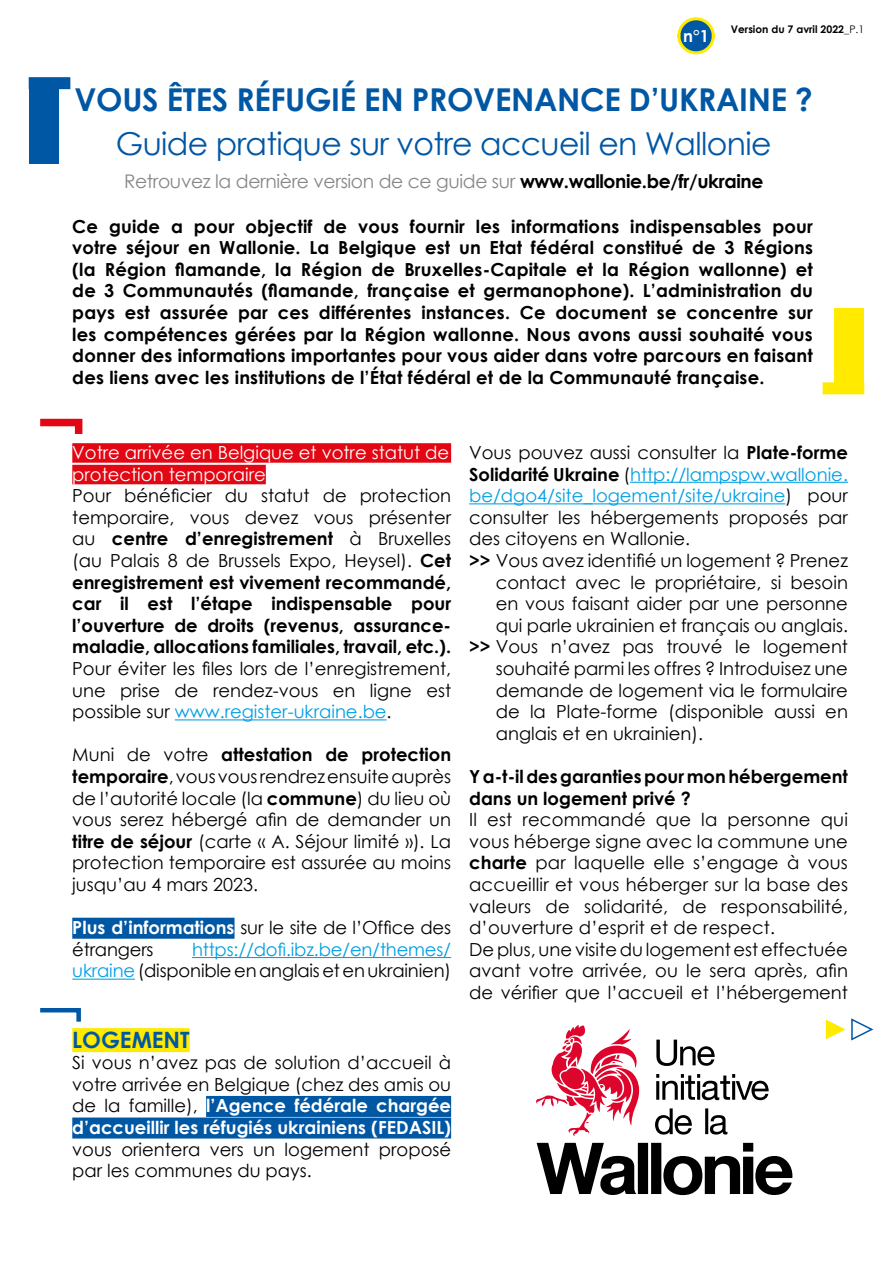
<style>
.page{position:relative;width:893px;height:1263px;background:#fff}
.page>*{position:absolute;margin:0;border:0;box-sizing:border-box;transform-origin:0 0}
.t1{font:31.5px "Century Gothic";letter-spacing:-.02em;color:#0057a4}
.t2{font:700 31.5px "Century Gothic";letter-spacing:-.01em;color:#0057a4}
.t3{font:700 22.5px "Century Gothic";color:#0057a4}
.t4{font:18.75px "Century Gothic";letter-spacing:-.02em;color:#878787}
.t5{font:18px/21.6px "Century Gothic";color:#000;text-align:justify}
.t6{font:700 18px/21.6px "Century Gothic";color:#000;text-align:justify}
.t7{font:18px/21.6px "Century Gothic";letter-spacing:-.01em;color:#009fe3;text-align:right}
.t8{font:18px/21.6px "Century Gothic";color:#fff}
.t9{font:700 16.5px "Century Gothic";color:#fff}
.t10{font:700 10.5px "Century Gothic";color:#000}
.s1{font-weight:400}
.s2{font-weight:700;color:#000}
.s3{color:#009fe3}
.s4{font-weight:700}
.s5{font-weight:700;color:#fff}
.s6{color:#000}
</style>
<div class="page">
<div style="left:72px;top:443px;width:379px;height:20px;background:#e30613"></div>
<div style="left:72px;top:465px;width:194px;height:19px;background:#e30613"></div>
<hr style="left:175px;top:719px;width:212px;height:1px;background:#009fe3">
<div style="left:72px;top:918px;width:163px;height:21px;background:#0057a4"></div>
<hr style="left:192px;top:957px;width:259px;height:1px;background:#009fe3">
<hr style="left:72px;top:979px;width:63px;height:1px;background:#009fe3">
<div style="left:72px;top:1028px;width:118px;height:24px;background:#ffea00"></div>
<div style="left:206px;top:1096px;width:245px;height:21px;background:#0057a4"></div>
<div style="left:72px;top:1117px;width:379px;height:21px;background:#0057a4"></div>
<hr style="left:630px;top:482px;width:218px;height:1px;background:#009fe3">
<hr style="left:469px;top:503px;width:316px;height:1px;background:#009fe3">
<div style="left:29px;top:83px;width:29px;height:81px;background:#0057a4"></div>
<div style="left:29px;top:77px;width:41px;height:12px;background:#0057a4"></div>
<svg style="left:40px;top:418px;width:43px;height:16px"></svg>
<svg style="left:40px;top:1008px;width:41px;height:14px"></svg>
<div style="left:834px;top:308px;width:30px;height:80px;background:#ffea00"></div>
<div style="left:823px;top:382px;width:41px;height:12px;background:#ffea00"></div>
<svg style="left:677px;top:17px;width:38px;height:38px"></svg>
<svg style="left:826px;top:1018px;width:48px;height:23px"></svg>
<svg style="left:537px;top:1143px;width:99px;height:52px"></svg>
<div style="left:638px;top:1143px;width:10px;height:51px;background:#000"></div>
<div style="left:651px;top:1143px;width:10px;height:51px;background:#000"></div>
<svg style="left:663px;top:1143px;width:129px;height:52px"></svg>
<svg style="left:536px;top:1025px;width:103px;height:111px"></svg>
<svg style="left:656px;top:1074px;width:113px;height:26px"></svg>
<svg style="left:655px;top:1108px;width:37px;height:26px"></svg>
<svg style="left:705px;top:1108px;width:22px;height:26px"></svg>
<svg style="left:656px;top:1039px;width:59px;height:27px"></svg>
<p class="t9" style="left:683px;top:24px;width:27px">n°1</p>
<p class="t10" style="left:731px;top:22px;width:135px">Version du 7 avril 2022<span class="s1">_P.1</span></p>
<h1 class="t2" style="left:74px;top:76px;width:740px">VOUS ÊTES RÉFUGIÉ EN PROVENANCE D’UKRAINE ?</h1>
<h1 class="t1" style="left:116px;top:122px;width:657px">Guide pratique sur votre accueil en Wallonie</h1>
<p class="t4" style="left:124px;top:168px;width:641px">Retrouvez la dernière version de ce guide sur <span class="s2">www.wallonie.be/fr/ukraine</span></p>
<p class="t6" style="left:72px;top:214px;width:742px">Ce guide a pour objectif de vous fournir les informations indispensables pour votre séjour en Wallonie. La Belgique est un Etat fédéral constitué de 3 Régions (la Région flamande, la Région de Bruxelles-Capitale et la Région wallonne) et de 3 Communautés (flamande, française et germanophone). L’administration du pays est assurée par ces différentes instances. Ce document se concentre sur les compétences gérées par la Région wallonne. Nous avons aussi souhaité vous donner des informations importantes pour vous aider dans votre parcours en faisant des liens avec les institutions de l’État fédéral et de la Communauté française.</p>
<p class="t8" style="left:72px;top:441px;width:378px">Votre arrivée en Belgique et votre statut de protection temporaire</p>
<p class="t6" style="left:72px;top:484px;width:380px"><span class="s1">Pour bénéficier du statut de protection temporaire, vous devez vous présenter au</span> centre d’enregistrement <span class="s1">à Bruxelles (au Palais 8 de Brussels Expo, Heysel).</span> Cet enregistrement est vivement recommandé, car il est l’étape indispensable pour l’ouverture de droits (revenus, assurance&shy;maladie, allocations familiales, travail, etc.).</p>
<p class="t5" style="left:72px;top:657px;width:380px">Pour éviter les files lors de l’enregistrement, une prise de rendez-vous en ligne est possible sur <span class="s3">www.register-ukraine.be</span>.</p>
<p class="t5" style="left:72px;top:744px;width:380px">Muni de votre <span class="s4">attestation de protection temporaire</span>, vous vous rendrez ensuite auprès de l’autorité locale (la <span class="s4">commune</span>) du lieu où vous serez hébergé afin de demander un <span class="s4">titre de séjour</span> (carte « A. Séjour limité »). La protection temporaire est assurée au moins jusqu’au 4 mars 2023.</p>
<p class="t5" style="left:72px;top:917px;width:380px"><span class="s5">Plus d’informations</span> sur le site de l’Office des étrangers</p>
<p class="t7" style="left:72px;top:938px;width:380px">https://dofi.ibz.be/en/themes/<br>ukraine <span class="s6">(disponible en anglais et en ukrainien)</span></p>
<p class="t3" style="left:72px;top:1022px;width:119px">LOGEMENT</p>
<p class="t5" style="left:72px;top:1052px;width:380px">Si vous n’avez pas de solution d’accueil à votre arrivée en Belgique (chez des amis ou de la famille), <span class="s5">l’Agence fédérale chargée d’accueillir les réfugiés ukrainiens (FEDASIL)</span></p>
<p class="t5" style="left:72px;top:1138px;width:380px">vous orientera vers un logement proposé par les communes du pays.</p>
<p class="t5" style="left:469px;top:441px;width:380px">Vous pouvez aussi consulter la <span class="s4">Plate-forme</span></p>
<p class="t7" style="left:469px;top:463px;width:380px"><span class="s2">Solidarité Ukraine</span> <span class="s6">(</span>http://lampspw.wallonie.</p>
<p class="t7" style="left:469px;top:485px;width:380px">be/dgo4/site_logement/site/ukraine<span class="s6">) pour</span></p>
<p class="t5" style="left:469px;top:506px;width:380px">consulter les hébergements proposés par</p>
<p class="t5" style="left:469px;top:528px;width:222px">des citoyens en Wallonie.</p>
<p class="t5" style="left:469px;top:549px;width:380px"><span class="s4">&gt;&gt;</span> Vous avez identifié un logement ? Prenez</p>
<p class="t5" style="left:496px;top:571px;width:354px">contact avec le propriétaire, si besoin</p>
<p class="t5" style="left:496px;top:593px;width:354px">en vous faisant aider par une personne</p>
<p class="t5" style="left:496px;top:614px;width:354px">qui parle ukrainien et français ou anglais.</p>
<p class="t5" style="left:469px;top:636px;width:380px"><span class="s4">&gt;&gt;</span> Vous n’avez pas trouvé le logement</p>
<p class="t5" style="left:496px;top:657px;width:354px">souhaité parmi les offres ? Introduisez une</p>
<p class="t5" style="left:496px;top:679px;width:354px">demande de logement via le formulaire</p>
<p class="t5" style="left:496px;top:701px;width:354px">de la Plate-forme (disponible aussi en</p>
<p class="t5" style="left:496px;top:722px;width:209px">anglais et en ukrainien).</p>
<p class="t6" style="left:469px;top:765px;width:380px">Y a-t-il des garanties pour mon hébergement dans un logement privé ?</p>
<p class="t5" style="left:469px;top:809px;width:380px;text-align:left">Il est recommandé que la personne qui vous héberge signe avec la commune une <span class="s4">charte</span> par laquelle elle s’engage à vous accueillir et vous héberger sur la base des valeurs de solidarité, de responsabilité, d’ouverture d’esprit et de respect.<br>De plus, une visite du logement est effectuée avant votre arrivée, ou le sera après, afin de vérifier que l’accueil et l’hébergement</p>
</div>
